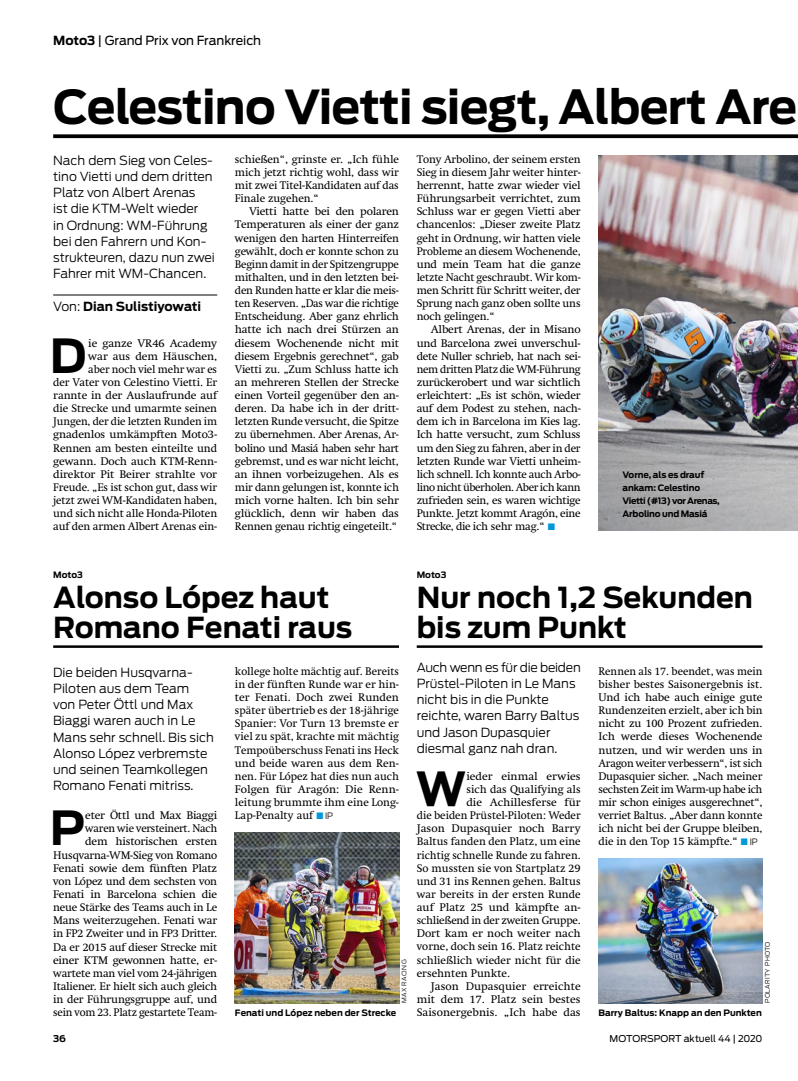
<style>
.page{position:relative;width:798px;height:1081px;background:#fff}
.page>*{position:absolute;margin:0;border:0;box-sizing:border-box;transform-origin:0 0}
.t1{font:700 46.62px "Antenna";color:#000}
.t2{font:700 46.5px "Antenna";letter-spacing:-.02em;color:#000}
.t3{font:700 28.75px/30px "Antenna";color:#000}
.t4{font:300 12.5px/16.2px "Antenna";color:#000}
.t5{font:12.5px "Antenna";letter-spacing:-.01em;color:#000}
.t6{font:700 12.5px "Antenna";color:#000}
.t7{font:11.25px/13.1px "Swift LT Std";letter-spacing:-.01em;color:#000;text-align:justify}
.t8{font:9.38px "Antenna";color:#000}
.t9{font:700 9.38px "Antenna";color:#000}
.t10{font:700 8.75px/13.1px "Antenna";letter-spacing:-.01em;color:#000}
.t11{font:300 6.25px "Antenna";letter-spacing:.05em;color:#000}
.s1{font-weight:700}
.s2{font-weight:300}
.s3{color:#0098d8}
.s4{font-family:"Antenna";font-weight:300;font-size:8.75px}
</style>
<div class="page">
<img style="left:598px;top:155px;width:199px;height:375px">
<img style="left:235px;top:832px;width:164px;height:171px">
<hr style="left:53px;top:295px;width:164px;height:1px;background:#000">
<svg style="left:53px;top:134px;width:744px;height:4px;fill:#000"></svg>
<hr style="left:53px;top:645px;width:346px;height:3px;background:#000">
<hr style="left:416px;top:645px;width:346px;height:3px;background:#000">
<img style="left:598px;top:858px;width:164px;height:145px">
<p class="t5" style="left:53px;top:33px;width:209px"><span class="s1">Moto3</span> | Grand Prix von Frankreich</p>
<h2 class="t2" style="left:53px;top:79px;width:745px">Celestino Vietti siegt, Albert Are</h2>
<p class="t4" style="left:53px;top:152px;width:163px">Nach dem Sieg von Celes&shy;tino Vietti und dem dritten<br>Platz von Albert Arenas<br>ist die KTM-Welt wieder<br>in Ordnung: WM-Führung bei den Fahrern und Kon&shy;strukteuren, dazu nun zwei<br>Fahrer mit WM-Chancen.</p>
<p class="t6" style="left:53px;top:299px;width:149px"><span class="s2">Von:</span> Dian Sulistiyowati</p>
<h1 class="t1" style="left:50px;top:328px;width:38px">D</h1>
<p class="t7" style="left:53px;top:336px;width:165px;text-align:right">ie ganze VR46 Academy<br>war aus dem Häuschen,<br>aber noch viel mehr war es<br>der Vater von Celestino Vietti. Er rannte in der Auslaufrunde auf die Strecke und umarmte seinen<br>Jungen, der die letzten Runden im gnadenlos umkämpften Moto3-<br>Rennen am besten einteilte und gewann. Doch auch KTM-Renn&shy;direktor Pit Beirer strahlte vor<br>Freude. „Es ist schon gut, dass wir jetzt zwei WM-Kandidaten haben, und sich nicht alle Honda-Piloten auf den armen Albert Arenas ein-</p>
<p class="t7" style="left:235px;top:153px;width:165px">schießen“, grinste er. „Ich fühle mich jetzt richtig wohl, dass wir mit zwei Titel-Kandidaten auf das Finale zugehen.“</p>
<p class="t7" style="left:235px;top:205px;width:165px;text-indent:14px">Vietti hatte bei den polaren Temperaturen als einer der ganz wenigen den harten Hinterreifen gewählt, doch er konnte schon zu Beginn damit in der Spitzengruppe mithalten, und in den letzten bei&shy;den Runden hatte er klar die meis&shy;ten Reserven. „Das war die richtige Entscheidung. Aber ganz ehrlich hatte ich nach drei Stürzen an diesem Wochenende nicht mit diesem Ergebnis gerechnet“, gab Vietti zu. „Zum Schluss hatte ich an mehreren Stellen der Strecke einen Vorteil gegenüber den an&shy;deren. Da habe ich in der dritt&shy;letzten Runde versucht, die Spitze zu übernehmen. Aber Arenas, Ar&shy;bolino und Masiá haben sehr hart gebremst, und es war nicht leicht, an ihnen vorbeizugehen. Als es mir dann gelungen ist, konnte ich mich vorne halten. Ich bin sehr glücklich, denn wir haben das Rennen genau richtig eingeteilt.“</p>
<p class="t7" style="left:416px;top:153px;width:165px">Tony Arbolino, der seinem ersten Sieg in diesem Jahr weiter hinter&shy;herrennt, hatte zwar wieder viel Führungsarbeit verrichtet, zum Schluss war er gegen Vietti aber chancenlos: „Dieser zweite Platz geht in Ordnung, wir hatten viele Probleme an diesem Wochenende, und mein Team hat die ganze letzte Nacht geschraubt. Wir kom&shy;men Schritt für Schritt weiter, der Sprung nach ganz oben sollte uns noch gelingen.“</p>
<p class="t7" style="left:416px;top:323px;width:165px;text-indent:14px">Albert Arenas, der in Misano und Barcelona zwei unverschul&shy;dete Nuller schrieb, hat nach sei&shy;nem dritten Platz die WM-Führung zurückerobert und war sichtlich erleichtert: „Es ist schön, wieder auf dem Podest zu stehen, nach&shy;dem ich in Barcelona im Kies lag.<br>Ich hatte versucht, zum Schluss um den Sieg zu fahren, aber in der letzten Runde war Vietti unheim&shy;lich schnell. Ich konnte auch Arbo&shy;lino nicht überholen. Aber ich kann zufrieden sein, es waren wichtige Punkte. Jetzt kommt Aragón, eine Strecke, die ich sehr mag.“ <span class="s3">■</span></p>
<p class="t10" style="left:622px;top:468px;width:99px">Vorne, als es drauf ankam: Celestino<br>Vietti (#13) vor Arenas,<br>Arbolino und Masiá</p>
<p class="t10" style="left:53px;top:568px;width:31px">Moto3</p>
<h3 class="t3" style="left:53px;top:583px;width:300px">Alonso López haut<br>Romano Fenati raus</h3>
<p class="t4" style="left:53px;top:664px;width:162px">Die beiden Husqvarna-<br>Piloten aus dem Team von Peter Öttl und Max<br>Biaggi waren auch in Le<br>Mans sehr schnell. Bis sich<br>Alonso López verbremste und seinen Teamkollegen<br>Romano Fenati mitriss.</p>
<h1 class="t1" style="left:50px;top:800px;width:37px">P</h1>
<p class="t7" style="left:53px;top:809px;width:165px;text-align:right">eter Öttl und Max Biaggi waren wie versteinert. Nach<br>dem historischen ersten<br>Husqvarna-WM-Sieg von Romano<br>Fenati sowie dem fünften Platz von López und dem sechsten von<br>Fenati in Barcelona schien die neue Stärke des Teams auch in Le<br>Mans weiterzugehen. Fenati war in FP2 Zweiter und in FP3 Dritter.<br>Da er 2015 auf dieser Strecke mit einer KTM gewonnen hatte, er&shy;wartete man viel vom 24-jährigen<br>Italiener. Er hielt sich auch gleich in der Führungsgruppe auf, und sein vom 23. Platz gestartete Team-</p>
<p class="t7" style="left:235px;top:664px;width:165px">kollege holte mächtig auf. Bereits in der fünften Runde war er hin&shy;ter Fenati. Doch zwei Runden später übertrieb es der 18-jährige Spanier: Vor Turn 13 bremste er viel zu spät, krachte mit mächtig Tempoüberschuss Fenati ins Heck und beide waren aus dem Ren&shy;nen. Für López hat dies nun auch Folgen für Aragón: Die Renn&shy;leitung brummte ihm eine Long-Lap-Penalty auf <span class="s3">■</span> <span class="s4">IP</span></p>
<p class="t11" style="left:400px;top:1003px;width:45px;rotate:-90deg">MAX RACING</p>
<p class="t10" style="left:235px;top:1006px;width:163px">Fenati und López neben der Strecke</p>
<p class="t10" style="left:416px;top:568px;width:31px">Moto3</p>
<h3 class="t3" style="left:416px;top:583px;width:337px">Nur noch 1,2 Sekunden bis zum Punkt</h3>
<p class="t4" style="left:416px;top:659px;width:165px">Auch wenn es für die beiden<br>Prüstel-Piloten in Le Mans nicht bis in die Punkte reichte, waren Barry Baltus und Jason Dupasquier diesmal ganz nah dran.</p>
<h1 class="t1" style="left:415px;top:761px;width:52px">W</h1>
<p class="t7" style="left:466px;top:769px;width:116px">ieder einmal erwies</p>
<p class="t7" style="left:466px;top:783px;width:116px">sich das Qualifying als</p>
<p class="t7" style="left:466px;top:796px;width:116px">die Achillesferse für</p>
<p class="t7" style="left:416px;top:809px;width:165px">die beiden Prüstel-Piloten: Weder</p>
<p class="t7" style="left:416px;top:822px;width:165px">Jason Dupasquier noch Barry</p>
<p class="t7" style="left:416px;top:835px;width:165px">Baltus fanden den Platz, um eine</p>
<p class="t7" style="left:416px;top:848px;width:165px">richtig schnelle Runde zu fahren.</p>
<p class="t7" style="left:416px;top:861px;width:165px">So mussten sie von Startplatz 29</p>
<p class="t7" style="left:416px;top:874px;width:165px">und 31 ins Rennen gehen. Baltus</p>
<p class="t7" style="left:416px;top:888px;width:165px">war bereits in der ersten Runde</p>
<p class="t7" style="left:416px;top:901px;width:165px">auf Platz 25 und kämpfte an-</p>
<p class="t7" style="left:416px;top:914px;width:165px">schließend in der zweiten Gruppe.</p>
<p class="t7" style="left:416px;top:927px;width:165px">Dort kam er noch weiter nach</p>
<p class="t7" style="left:416px;top:940px;width:165px">vorne, doch sein 16. Platz reichte</p>
<p class="t7" style="left:416px;top:953px;width:165px">schließlich wieder nicht für die</p>
<p class="t7" style="left:416px;top:966px;width:95px">ersehnten Punkte.</p>
<p class="t7" style="left:431px;top:979px;width:151px">Jason Dupasquier erreichte</p>
<p class="t7" style="left:416px;top:993px;width:165px">mit dem 17. Platz sein bestes</p>
<p class="t7" style="left:416px;top:1006px;width:165px">Saisonergebnis. „Ich habe das</p>
<p class="t7" style="left:598px;top:664px;width:165px">Rennen als 17. beendet, was mein bisher bestes Saisonergebnis ist.<br>Und ich habe auch einige gute Rundenzeiten erzielt, aber ich bin nicht zu 100 Prozent zufrieden.<br>Ich werde dieses Wochenende nutzen, und wir werden uns in Aragon weiter verbessern“, ist sich Dupasquier sicher. „Nach meiner sechsten Zeit im Warm-up habe ich mir schon einiges ausgerechnet“, verriet Baltus. „Aber dann konnte ich nicht bei der Gruppe bleiben, die in den Top 15 kämpfte.“ <span class="s3">■</span> <span class="s4">IP</span></p>
<p class="t11" style="left:763px;top:1003px;width:63px;rotate:-90deg">POLARITY PHOTO</p>
<p class="t10" style="left:598px;top:1006px;width:165px">Barry Baltus: Knapp an den Punkten</p>
<p class="t9" style="left:53px;top:1033px;width:14px">36</p>
<p class="t8" style="left:609px;top:1033px;width:154px">MOTORSPORT aktuell 44 | 2020</p>
</div>
